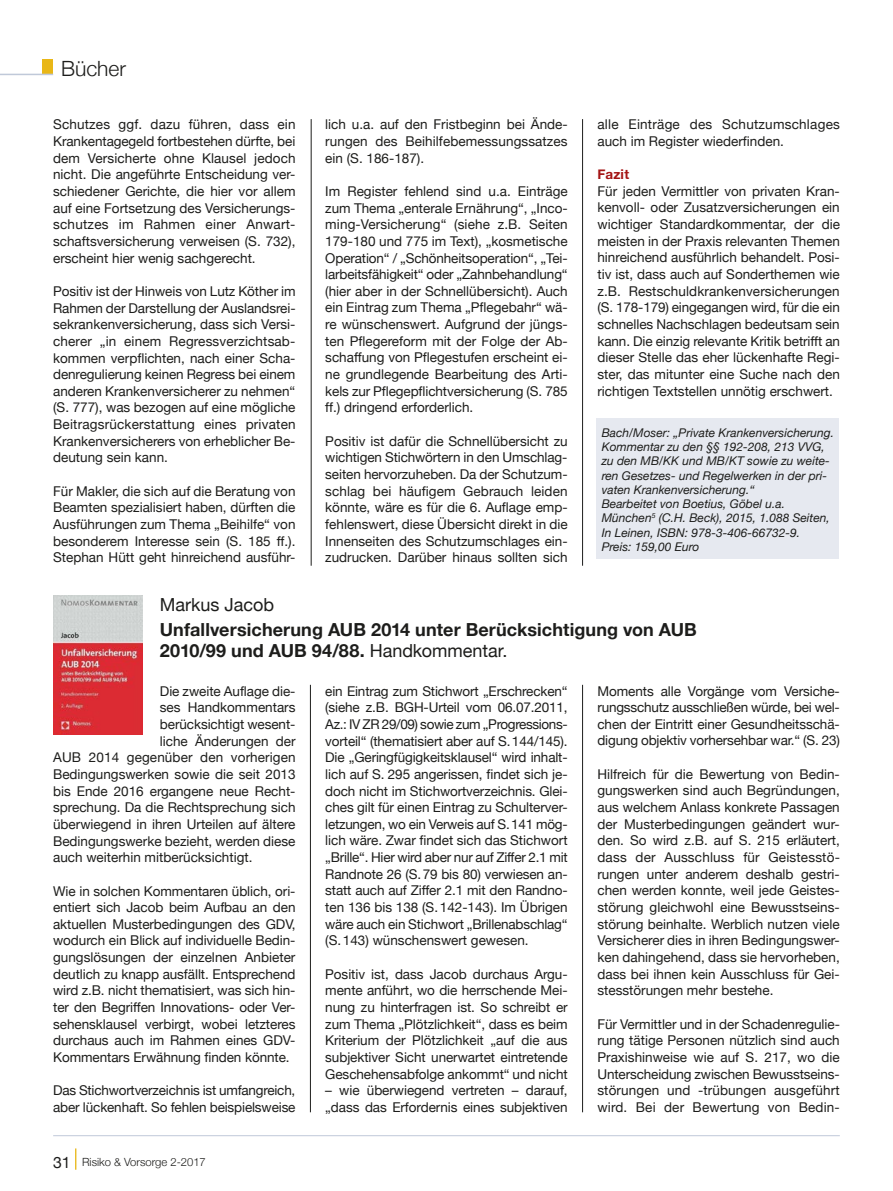
<style>
.page{position:relative;width:893px;height:1191px;background:#fff}
.page>*{position:absolute;margin:0;border:0;box-sizing:border-box;transform-origin:0 0}
.t1{font:300 21px "Helvetica Neue";color:#1d1d1b}
.t2{font:700 18px/21px "Helvetica Neue";letter-spacing:.005em;color:#1d1d1b}
.t3{font:18px "Helvetica Neue";color:#1d1d1b}
.t4{font:13.5px/16.6px "Helvetica Neue";color:#1d1d1b;text-align:justify}
.t5{font:700 13.5px "Helvetica Neue";letter-spacing:.015em;color:#a41515}
.t6{font:italic 12px/14.2px "Helvetica Neue";color:#1d1d1b}
.t7{font:300 11.25px "Helvetica Neue";color:#1d1d1b}
.s1{font-weight:400}
.s2{font-weight:400;font-size:15.75px}
</style>
<div class="page">
<hr style="left:53px;top:1135px;width:787px;height:1px;background:#c0c9d9">
<svg style="left:75px;top:1148px;width:1px;height:21px"></svg>
<div style="left:43px;top:60px;width:10px;height:14px;background:#e9b717"></div>
<hr style="left:0;top:74px;width:53px;height:1px;background:#c0c9d9">
<hr style="left:311px;top:119px;width:1px;height:447px;background:#1d1d1b">
<hr style="left:582px;top:119px;width:1px;height:447px;background:#1d1d1b">
<hr style="left:310px;top:685px;width:1px;height:427px;background:#1d1d1b">
<hr style="left:582px;top:685px;width:1px;height:427px;background:#1d1d1b">
<div style="left:596px;top:418px;width:243px;height:141px;background:#e6e9f0"></div>
<img style="left:53px;top:595px;width:89px;height:139px">
<h1 class="t1" style="left:61px;top:51px;width:66px">Bücher</h1>
<p class="t4" style="left:53px;top:117px;width:244px">Schutzes ggf. dazu führen, dass ein Krankentagegeld fortbestehen dürfte, bei dem Versicherte ohne Klausel jedoch nicht. Die angeführte Entscheidung ver&shy;schiedener Gerichte, die hier vor allem auf eine Fortsetzung des Versicherungs&shy;schutzes im Rahmen einer Anwart&shy;schaftsversicherung verweisen (S. 732), erscheint hier wenig sachgerecht.</p>
<p class="t4" style="left:53px;top:283px;width:244px">Positiv ist der Hinweis von Lutz Köther im Rahmen der Darstellung der Auslandsrei&shy;sekrankenversicherung, dass sich Versi&shy;cherer „in einem Regressverzichtsab&shy;kommen verpflichten, nach einer Scha&shy;denregulierung keinen Regress bei einem anderen Krankenversicherer zu nehmen“ (S. 777), was bezogen auf eine mögliche Beitragsrückerstattung eines privaten Krankenversicherers von erheblicher Be&shy;deutung sein kann.</p>
<p class="t4" style="left:53px;top:483px;width:244px">Für Makler, die sich auf die Beratung von Beamten spezialisiert haben, dürften die Ausführungen zum Thema „Beihilfe“ von besonderem Interesse sein (S. 185 ff.).<br>Stephan Hütt geht hinreichend ausführ-</p>
<p class="t4" style="left:325px;top:117px;width:244px">lich u.a. auf den Fristbeginn bei Ände&shy;rungen des Beihilfebemessungssatzes ein (S. 186-187).</p>
<p class="t4" style="left:325px;top:183px;width:244px">Im Register fehlend sind u.a. Einträge zum Thema „enterale Ernährung“, „Inco&shy;ming-Versicherung“ (siehe z.B. Seiten 179-180 und 775 im Text), „kosmetische Operation“ / „Schönheitsoperation“, „Tei&shy;larbeitsfähigkeit“ oder „Zahnbehandlung“ (hier aber in der Schnellübersicht). Auch ein Eintrag zum Thema „Pflegebahr“ wä&shy;re wünschenswert. Aufgrund der jüngs&shy;ten Pflegereform mit der Folge der Ab&shy;schaffung von Pflegestufen erscheint ei&shy;ne grundlegende Bearbeitung des Arti&shy;kels zur Pflegepflichtversicherung (S. 785 ff.) dringend erforderlich.</p>
<p class="t4" style="left:325px;top:433px;width:244px">Positiv ist dafür die Schnellübersicht zu wichtigen Stichwörtern in den Umschlag&shy;seiten hervorzuheben. Da der Schutzum&shy;schlag bei häufigem Gebrauch leiden könnte, wäre es für die 6. Auflage emp&shy;fehlenswert, diese Übersicht direkt in die Innenseiten des Schutzumschlages ein&shy;zudrucken. Darüber hinaus sollten sich</p>
<p class="t4" style="left:597px;top:117px;width:244px">alle Einträge des Schutzumschlages auch im Register wiederfinden.</p>
<p class="t5" style="left:597px;top:164px;width:33px">Fazit</p>
<p class="t4" style="left:597px;top:183px;width:244px">Für jeden Vermittler von privaten Kran&shy;kenvoll- oder Zusatzversicherungen ein wichtiger Standardkommentar, der die meisten in der Praxis relevanten Themen hinreichend ausführlich behandelt. Posi&shy;tiv ist, dass auch auf Sonderthemen wie z.B. Restschuldkrankenversicherungen (S. 178-179) eingegangen wird, für die ein schnelles Nachschlagen bedeutsam sein kann. Die einzig relevante Kritik betrifft an dieser Stelle das eher lückenhafte Regi&shy;ster, das mitunter eine Suche nach den richtigen Textstellen unnötig erschwert.</p>
<p class="t6" style="left:602px;top:426px;width:234px">Bach/Moser: „Private Krankenversicherung.<br>Kommentar zu den §§ 192-208, 213 VVG, zu den MB/KK und MB/KT sowie zu weite&shy;ren Gesetzes- und Regelwerken in der pri&shy;vaten Krankenversicherung.“<br>Bearbeitet von Boetius, Göbel u.a.<br>München<sup>5</sup> (C.H. Beck), 2015, 1.088 Seiten, In Leinen, ISBN: 978-3-406-66732-9.<br>Preis: 159,00 Euro</p>
<h2 class="t3" style="left:160px;top:591px;width:116px">Markus Jacob</h2>
<h2 class="t2" style="left:160px;top:619px;width:539px">Unfallversicherung AUB 2014 unter Berücksichtigung von AUB<br>2010/99 und AUB 94/88. <span class="s1">Handkommentar.</span></h2>
<p class="t4" style="left:160px;top:683px;width:137px">Die zweite Auflage die-</p>
<p class="t4" style="left:160px;top:700px;width:137px">ses Handkommentars</p>
<p class="t4" style="left:160px;top:716px;width:137px">berücksichtigt wesent-</p>
<p class="t4" style="left:160px;top:733px;width:137px">liche Änderungen der</p>
<p class="t4" style="left:53px;top:750px;width:244px">AUB 2014 gegenüber den vorherigen</p>
<p class="t4" style="left:53px;top:766px;width:244px">Bedingungswerken sowie die seit 2013</p>
<p class="t4" style="left:53px;top:783px;width:244px">bis Ende 2016 ergangene neue Recht-</p>
<p class="t4" style="left:53px;top:800px;width:244px">sprechung. Da die Rechtsprechung sich</p>
<p class="t4" style="left:53px;top:816px;width:244px">überwiegend in ihren Urteilen auf ältere</p>
<p class="t4" style="left:53px;top:833px;width:244px">Bedingungswerke bezieht, werden diese</p>
<p class="t4" style="left:53px;top:850px;width:201px">auch weiterhin mitberücksichtigt.</p>
<p class="t4" style="left:53px;top:883px;width:244px">Wie in solchen Kommentaren üblich, ori&shy;entiert sich Jacob beim Aufbau an den aktuellen Musterbedingungen des GDV, wodurch ein Blick auf individuelle Bedin&shy;gungslösungen der einzelnen Anbieter deutlich zu knapp ausfällt. Entsprechend wird z.B. nicht thematisiert, was sich hin&shy;ter den Begriffen Innovations- oder Ver&shy;sehensklausel verbirgt, wobei letzteres durchaus auch im Rahmen eines GDV-Kommentars Erwähnung finden könnte.</p>
<p class="t4" style="left:53px;top:1083px;width:244px">Das Stichwortverzeichnis ist umfangreich, aber lückenhaft. So fehlen beispielsweise</p>
<p class="t7" style="left:53px;top:1152px;width:154px"><span class="s2">31</span> Risiko &amp; Vorsorge 2-2017</p>
<p class="t4" style="left:325px;top:683px;width:244px">ein Eintrag zum Stichwort „Erschrecken“ (siehe z.B. BGH-Urteil vom 06.07.2011, Az.: IV ZR 29/09) sowie zum „Progressions&shy;vorteil“ (thematisiert aber auf S.144/145).<br>Die „Geringfügigkeitsklausel“ wird inhalt&shy;lich auf S. 295 angerissen, findet sich je&shy;doch nicht im Stichwortverzeichnis. Glei&shy;ches gilt für einen Eintrag zu Schulterver&shy;letzungen, wo ein Verweis auf S.141 mög&shy;lich wäre. Zwar findet sich das Stichwort „Brille“. Hier wird aber nur auf Ziffer 2.1 mit Randnote 26 (S.79 bis 80) verwiesen an&shy;statt auch auf Ziffer 2.1 mit den Randno&shy;ten 136 bis 138 (S.142-143). Im Übrigen wäre auch ein Stichwort „Brillenabschlag“ (S.143) wünschenswert gewesen.</p>
<p class="t4" style="left:325px;top:966px;width:244px">Positiv ist, dass Jacob durchaus Argu&shy;mente anführt, wo die herrschende Mei&shy;nung zu hinterfragen ist. So schreibt er zum Thema „Plötzlichkeit“, dass es beim Kriterium der Plötzlichkeit „auf die aus subjektiver Sicht unerwartet eintretende Geschehensabfolge ankommt“ und nicht</p>
<p class="t4" style="left:325px;top:1083px;width:244px">– wie überwiegend vertreten – darauf, „dass das Erfordernis eines subjektiven</p>
<p class="t4" style="left:597px;top:683px;width:244px">Moments alle Vorgänge vom Versiche&shy;rungsschutz ausschließen würde, bei wel&shy;chen der Eintritt einer Gesundheitsschä&shy;digung objektiv vorhersehbar war.“ (S. 23)</p>
<p class="t4" style="left:597px;top:766px;width:244px">Hilfreich für die Bewertung von Bedin&shy;gungswerken sind auch Begründungen, aus welchem Anlass konkrete Passagen der Musterbedingungen geändert wur&shy;den. So wird z.B. auf S. 215 erläutert, dass der Ausschluss für Geistesstö&shy;rungen unter anderem deshalb gestri&shy;chen werden konnte, weil jede Geistes&shy;störung gleichwohl eine Bewusstseins&shy;störung beinhalte. Werblich nutzen viele Versicherer dies in ihren Bedingungswer&shy;ken dahingehend, dass sie hervorheben, dass bei ihnen kein Ausschluss für Gei&shy;stesstörungen mehr bestehe.</p>
<p class="t4" style="left:597px;top:1016px;width:244px">Für Vermittler und in der Schadenregulie&shy;rung tätige Personen nützlich sind auch Praxishinweise wie auf S. 217, wo die Unterscheidung zwischen Bewusstseins&shy;störungen und -trübungen ausgeführt wird. Bei der Bewertung von Bedin-</p>
</div>
